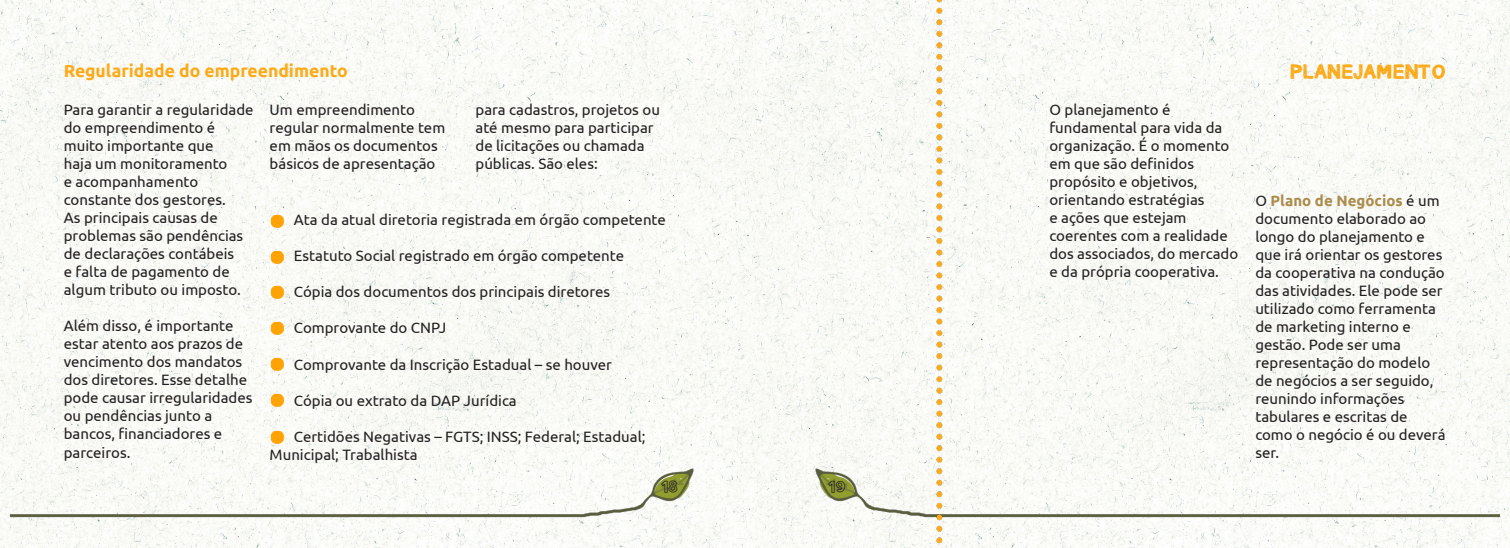
<style>
.page{position:relative;width:1510px;height:548px;background:#fff}
.page>*{position:absolute;margin:0;border:0;box-sizing:border-box;transform-origin:0 0}
.t1{font:700 17.5px "Ubuntu";color:#fcaa18}
.t2{font:17.5px "Carnetdevoyage";color:#fcaa18}
.t3{font:15px/18px "Ubuntu";color:#231f20}
.t4{font:15px "Carnetdevoyage";color:#231f20}
.s1{font-weight:700;color:#ab8c4c}
</style>
<div class="page">
<img style="left:0;top:0;width:1509px;height:547px">
<img style="left:270px;top:213px;width:15px;height:16px">
<img style="left:270px;top:249px;width:15px;height:16px">
<img style="left:270px;top:285px;width:15px;height:15px">
<img style="left:270px;top:320px;width:15px;height:16px">
<img style="left:270px;top:356px;width:15px;height:16px">
<img style="left:270px;top:392px;width:15px;height:16px">
<img style="left:270px;top:429px;width:15px;height:16px">
<img style="left:11px;top:462px;width:1488px;height:78px">
<img style="left:895px;top:0;width:48px;height:547px">
<p class="t1" style="left:64px;top:61px;width:285px">Regularidade do empreendimento</p>
<p class="t3" style="left:270px;top:100px;width:177px">Um empreendimento regular normalmente tem em mãos os documentos básicos de apresentação</p>
<p class="t3" style="left:475px;top:100px;width:186px">para cadastros, projetos ou até mesmo para participar de licitações ou chamada públicas. São eles:</p>
<p class="t3" style="left:64px;top:100px;width:191px">Para garantir a regularidade do empreendimento é muito importante que<br>haja um monitoramento<br>e acompanhamento constante dos gestores.<br>As principais causas de problemas são pendências de declarações contábeis<br>e falta de pagamento de algum tributo ou imposto.</p>
<p class="t3" style="left:64px;top:316px;width:190px">Além disso, é importante estar atento aos prazos de vencimento dos mandatos dos diretores. Esse detalhe pode causar irregularidades ou pendências junto a bancos, financiadores e parceiros.</p>
<p class="t3" style="left:294px;top:210px;width:373px">Ata da atual diretoria registrada em órgão competente</p>
<p class="t3" style="left:294px;top:246px;width:332px">Estatuto Social registrado em órgão competente</p>
<p class="t3" style="left:294px;top:282px;width:318px">Cópia dos documentos dos principais diretores</p>
<p class="t3" style="left:294px;top:318px;width:154px">Comprovante do CNPJ</p>
<p class="t3" style="left:294px;top:354px;width:319px">Comprovante da Inscrição Estadual – se houver</p>
<p class="t3" style="left:294px;top:390px;width:224px">Cópia ou extrato da DAP Jurídica</p>
<p class="t3" style="left:270px;top:426px;width:377px;text-indent:24px">Certidões Negativas – FGTS; INSS; Federal; Estadual;<br>Municipal; Trabalhista</p>
<p class="t4" style="left:661px;top:475px;width:18px">18</p>
<p class="t4" style="left:828px;top:475px;width:19px">19</p>
<p class="t3" style="left:1049px;top:100px;width:190px">O planejamento é fundamental para vida da organização. É o momento em que são definidos propósito e objetivos, orientando estratégias<br>e ações que estejam coerentes com a realidade dos associados, do mercado e da própria cooperativa.</p>
<p class="t2" style="left:1290px;top:58px;width:157px">PLANEJAMENTO</p>
<p class="t3" style="left:1255px;top:191px;width:192px">O <span class="s1">Plano de Negócios</span> é um documento elaborado ao longo do planejamento e que irá orientar os gestores da cooperativa na condução das atividades. Ele pode ser utilizado como ferramenta de marketing interno e gestão. Pode ser uma representação do modelo de negócios a ser seguido, reunindo informações tabulares e escritas de como o negócio é ou deverá ser.</p>
</div>
